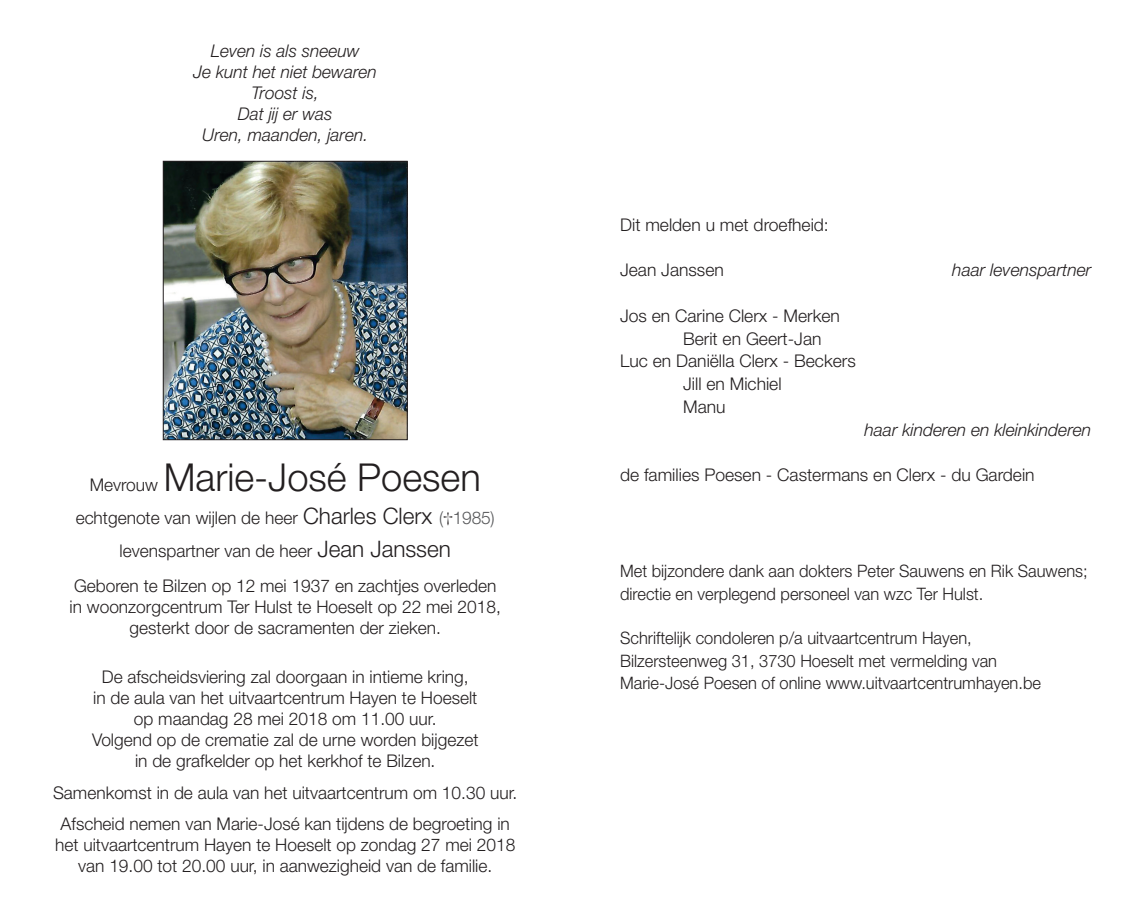
<style>
.page{position:relative;width:1141px;height:918px;background:#fff}
.page>*{position:absolute;margin:0;border:0;box-sizing:border-box;transform-origin:0 0}
.t1{font:300 38.5px "Helvetica Neue LT Std";color:#231f20}
.t2{font:300 17.5px/21px "Helvetica Neue LT Std";color:#231f20;text-align:center}
.t3{font:italic 300 17.5px "Helvetica Neue LT Std";color:#231f20}
.t4{font:300 17.15px "Helvetica Neue LT Std";color:#231f20;scale:.96 1}
.s1{font-size:17.5px}
.s2{font-size:22.75px}
.s3{color:#57585a}
</style>
<div class="page">
<svg style="left:443px;top:512px;width:10px;height:14px"></svg>
<img style="left:165px;top:163px;width:241px;height:275px">
<div style="left:163px;top:161px;width:245px;height:279px;border:1px solid #231f20"></div>
<p class="t3" style="left:211px;top:40px;width:150px">Leven is als sneeuw</p>
<p class="t3" style="left:194px;top:61px;width:185px">Je kunt het niet bewaren</p>
<p class="t3" style="left:252px;top:82px;width:69px">Troost is,</p>
<p class="t3" style="left:238px;top:103px;width:96px">Dat jij er was</p>
<p class="t3" style="left:202px;top:124px;width:167px">Uren, maanden, jaren.</p>
<p class="t1" style="left:90px;top:454px;width:393px"><span class="s1">Mevrouw</span> Marie-José Poesen</p>
<p class="t2" style="left:76px;top:507px;width:421px">echtgenote van wijlen de heer <span class="s2">Charles Clerx</span> <span class="s3">( 1985)</span></p>
<p class="t2" style="left:120px;top:540px;width:333px">levenspartner van de heer <span class="s2">Jean Janssen</span></p>
<p class="t2" style="left:70px;top:575px;width:433px">Geboren te Bilzen op 12 mei 1937 en zachtjes overleden in woonzorgcentrum Ter Hulst te Hoeselt op 22 mei 2018, gesterkt door de sacramenten der zieken.</p>
<p class="t2" style="left:102px;top:666px;width:368px">De afscheidsviering zal doorgaan in intieme kring,</p>
<p class="t2" style="left:93px;top:687px;width:386px">in de aula van het uitvaartcentrum Hayen te Hoeselt</p>
<p class="t2" style="left:134px;top:708px;width:304px">op maandag 28 mei 2018 om 11.00 uur.</p>
<p class="t2" style="left:92px;top:729px;width:388px">Volgend op de crematie zal de urne worden bijgezet</p>
<p class="t2" style="left:135px;top:750px;width:302px">in de grafkelder op het kerkhof te Bilzen.</p>
<p class="t2" style="left:53px;top:781px;width:466px">Samenkomst in de aula van het uitvaartcentrum om 10.30 uur.</p>
<p class="t2" style="left:55px;top:813px;width:462px">Afscheid nemen van Marie-José kan tijdens de begroeting in het uitvaartcentrum Hayen te Hoeselt op zondag 27 mei 2018</p>
<p class="t2" style="left:78px;top:855px;width:416px">van 19.00 tot 20.00 uur, in aanwezigheid van de familie.</p>
<p class="t2" style="left:620px;top:214px;width:210px">Dit melden u met droefheid:</p>
<p class="t2" style="left:620px;top:259px;width:105px">Jean Janssen</p>
<p class="t3" style="left:952px;top:260px;width:141px">haar levenspartner</p>
<p class="t2" style="left:620px;top:305px;width:221px">Jos en Carine Clerx - Merken</p>
<p class="t2" style="left:683px;top:327px;width:140px">Berit en Geert-Jan</p>
<p class="t2" style="left:620px;top:350px;width:237px">Luc en Daniëlla Clerx - Beckers</p>
<p class="t2" style="left:683px;top:373px;width:100px">Jill en Michiel</p>
<p class="t2" style="left:683px;top:396px;width:44px">Manu</p>
<p class="t3" style="left:864px;top:419px;width:228px">haar kinderen en kleinkinderen</p>
<p class="t2" style="left:620px;top:464px;width:416px">de families Poesen - Castermans en Clerx - du Gardein</p>
<p class="t4" style="left:620px;top:561px;width:489px">Met bijzondere dank aan dokters Peter Sauwens en Rik Sauwens;</p>
<p class="t4" style="left:620px;top:583px;width:380px">directie en verplegend personeel van wzc Ter Hulst.</p>
<p class="t4" style="left:620px;top:627px;width:368px">Schriftelijk condoleren p/a uitvaartcentrum Hayen,</p>
<p class="t4" style="left:620px;top:650px;width:394px">Bilzersteenweg 31, 3730 Hoeselt met vermelding van</p>
<p class="t4" style="left:620px;top:673px;width:440px">Marie-José Poesen of online www.uitvaartcentrumhayen.be</p>
</div>
